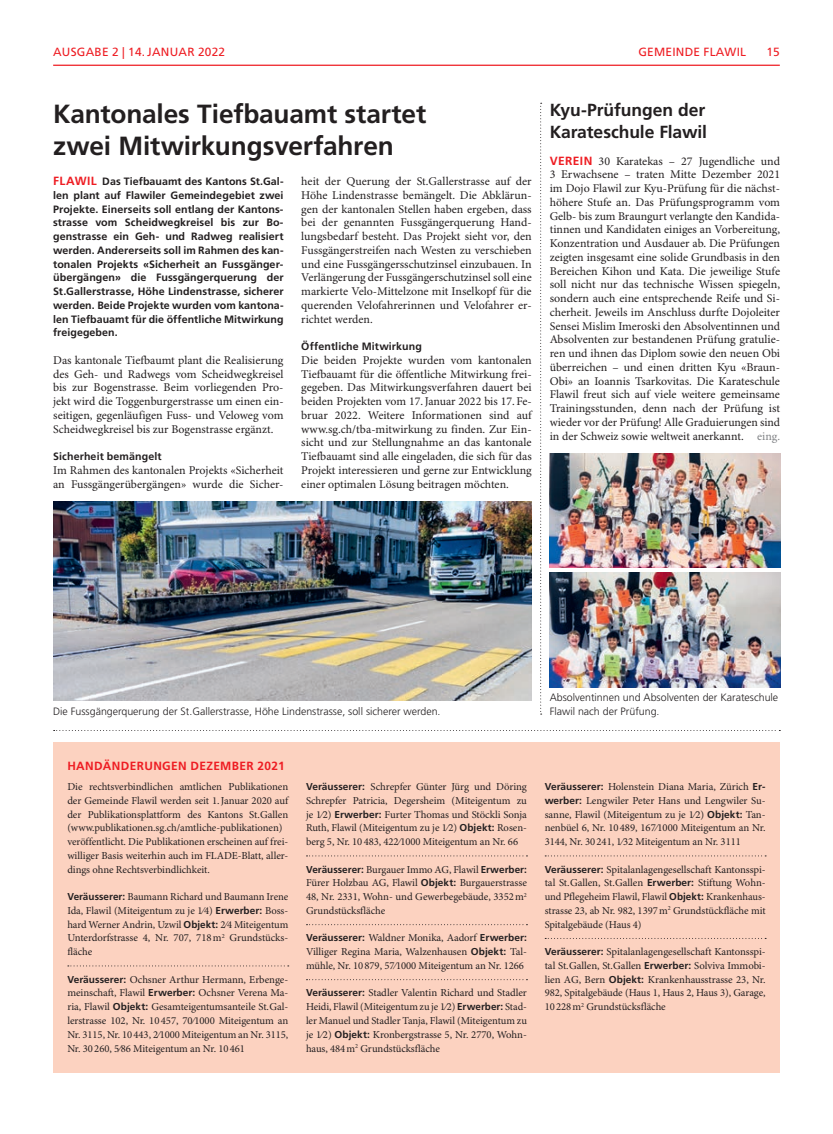
<style>
.page{position:relative;width:833px;height:1134px;background:#fff}
.page>*{position:absolute;margin:0;border:0;box-sizing:border-box;transform-origin:0 0}
.t1{font:700 26.25px/31.2px "Frutiger LT Std";letter-spacing:-.005em;color:#231f20}
.t2{font:700 17.5px/21.2px "Frutiger LT Std";letter-spacing:-.005em;color:#231f20}
.t3{font:11.88px/13.8px "Minion Pro";color:#231f20;text-align:justify}
.t4{font:11.88px "Frutiger LT Std";letter-spacing:.02em;color:#ee1d23}
.t5{font:700 11.88px "Frutiger LT Std";letter-spacing:.03em;color:#ee1d23}
.t6{font:10.62px/13.8px "Minion Pro";letter-spacing:-.005em;color:#231f20;text-align:justify}
.t7{font:700 10.62px/13.8px "Frutiger LT Std";letter-spacing:.005em;color:#231f20;text-align:justify}
.t8{font:300 10.62px "Frutiger LT Std";color:#231f20}
.t9{font:700 10px "Frutiger LT Std";letter-spacing:.005em;color:#231f20}
.s1{font-size:11.88px;color:#ee1d23}
.s2{font-family:"Frutiger LT Std";font-weight:700;color:#ee1d23}
.s3{color:#808285}
.s4{font-family:"Frutiger LT Std";font-weight:700;font-size:10px}
.s5{font-family:"Minion Pro";font-weight:400;font-size:10.62px}
</style>
<div class="page">
<hr style="left:53px;top:65px;width:727px;height:1px;background:#ee1d23">
<svg style="left:540px;top:103px;width:1px;height:611px"></svg>
<svg style="left:54px;top:730px;width:726px;height:1px"></svg>
<div style="left:53px;top:742px;width:727px;height:330px;background:#fcd2c0"></div>
<svg style="left:68px;top:965px;width:221px;height:1px"></svg>
<svg style="left:306px;top:855px;width:221px;height:1px"></svg>
<svg style="left:306px;top:924px;width:221px;height:1px"></svg>
<svg style="left:306px;top:979px;width:221px;height:1px"></svg>
<svg style="left:545px;top:855px;width:221px;height:1px"></svg>
<svg style="left:545px;top:938px;width:221px;height:1px"></svg>
<img style="left:53px;top:501px;width:478px;height:200px">
<img style="left:550px;top:453px;width:230px;height:114px">
<img style="left:550px;top:572px;width:230px;height:115px">
<p class="t4" style="left:53px;top:45px;width:18px">AUSGABE</p>
<p class="t4" style="left:112px;top:45px;width:50px">2 | 14.JANUAR</p>
<p class="t4" style="left:198px;top:45px;width:29px">2022</p>
<p class="t4" style="left:638px;top:45px;width:109px">GEMEINDE FLAWIL</p>
<p class="t4" style="left:766px;top:45px;width:15px">15</p>
<h1 class="t1" style="left:53px;top:99px;width:374px">Kantonales Tiefbauamt startet zwei Mitwirkungsverfahren</h1>
<p class="t7" style="left:53px;top:175px;width:232px"><span class="s1">FLAWIL</span> Das Tiefbauamt des Kantons St.Gal&shy;len plant auf Flawiler Gemeindegebiet zwei Projekte. Einerseits soll entlang der Kantons&shy;strasse vom Scheidwegkreisel bis zur Bo&shy;genstrasse ein Geh- und Radweg realisiert werden. Andererseits soll im Rahmen des kan&shy;tonalen Projekts «Sicherheit an Fussgänger&shy;übergängen» die Fussgängerquerung der St.Gallerstrasse, Höhe Lindenstrasse, sicherer werden. Beide Projekte wurden vom kantona&shy;len Tiefbauamt für die öffentliche Mitwirkung freigegeben.</p>
<p class="t3" style="left:53px;top:354px;width:232px">Das kantonale Tiefbaumt plant die Realisierung des Geh- und Radwegs vom Scheidwegkreisel bis zur Bogenstrasse. Beim vorliegenden Pro&shy;jekt wird die Toggenburgerstrasse um einen ein&shy;seitigen, gegenläufigen Fuss- und Veloweg vom Scheidwegkreisel bis zur Bogenstrasse ergänzt.</p>
<p class="t7" style="left:53px;top:450px;width:110px">Sicherheit bemängelt</p>
<p class="t3" style="left:53px;top:464px;width:232px">Im Rahmen des kantonalen Projekts «Sicherheit an Fussgängerübergängen» wurde die Sicher-</p>
<p class="t3" style="left:301px;top:175px;width:232px">heit der Querung der St.Gallerstrasse auf der Höhe Lindenstrasse bemängelt. Die Abklärun&shy;gen der kantonalen Stellen haben ergeben, dass bei der genannten Fussgängerquerung Hand&shy;lungsbedarf besteht. Das Projekt sieht vor, den Fussgängerstreifen nach Westen zu verschieben und eine Fussgängersschutzinsel einzubauen. In Verlängerung der Fussgängerschutzinsel soll eine markierte Velo-Mittelzone mit Inselkopf für die querenden Velofahrerinnen und Velofahrer er&shy;richtet werden.</p>
<p class="t7" style="left:301px;top:340px;width:122px">Öffentliche Mitwirkung</p>
<p class="t3" style="left:301px;top:354px;width:232px">Die beiden Projekte wurden vom kantonalen Tiefbauamt für die öffentliche Mitwirkung frei&shy;gegeben. Das Mitwirkungsverfahren dauert bei beiden Projekten vom 17.Januar 2022 bis 17.Fe&shy;bruar 2022. Weitere Informationen sind auf www.sg.ch/tba-mitwirkung zu finden. Zur Ein&shy;sicht und zur Stellungnahme an das kantonale Tiefbauamt sind alle eingeladen, die sich für das Projekt interessieren und gerne zur Entwicklung einer optimalen Lösung beitragen möchten.</p>
<h2 class="t2" style="left:550px;top:100px;width:159px">Kyu-Prüfungen der<br>Karateschule Flawil</h2>
<p class="t3" style="left:550px;top:154px;width:232px"><span class="s2">VEREIN</span> 30 Karatekas – 27 Jugendliche und 3 Erwachsene – traten Mitte Dezember 2021 im Dojo Flawil zur Kyu-Prüfung für die nächst&shy;höhere Stufe an. Das Prüfungsprogramm vom Gelb- bis zum Braungurt verlangte den Kandida&shy;tinnen und Kandidaten einiges an Vorbereitung, Konzentration und Ausdauer ab. Die Prüfungen zeigten insgesamt eine solide Grundbasis in den Bereichen Kihon und Kata. Die jeweilige Stufe soll nicht nur das technische Wissen spiegeln, sondern auch eine entsprechende Reife und Si&shy;cherheit. Jeweils im Anschluss durfte Dojoleiter Sensei Mislim Imeroski den Absolventinnen und Absolventen zur bestandenen Prüfung gratulie&shy;ren und ihnen das Diplom sowie den neuen Obi überreichen – und einen dritten Kyu «Braun-Obi» an Ioannis Tsarkovitas. Die Karateschule Flawil freut sich auf viele weitere gemeinsame Trainingsstunden, denn nach der Prüfung ist wieder vor der Prüfung! Alle Graduierungen sind in der Schweiz sowie weltweit anerkannt. <span class="s3">eing.</span></p>
<p class="t8" style="left:550px;top:691px;width:230px">Absolventinnen und Absolventen der Karateschule</p>
<p class="t8" style="left:53px;top:705px;width:389px">Die Fussgängerquerung der St.Gallerstrasse, Höhe Lindenstrasse, soll sicherer werden.</p>
<p class="t8" style="left:550px;top:705px;width:111px">Flawil nach der Prüfung.</p>
<p class="t5" style="left:67px;top:758px;width:219px">HANDÄNDERUNGEN DEZEMBER 2021</p>
<p class="t6" style="left:67px;top:780px;width:222px;text-align:left">Die rechtsverbindlichen amtlichen Publikationen der Gemeinde Flawil werden seit 1.Januar 2020 auf der Publikationsplattform des Kantons St.Gallen (www.publikationen.sg.ch/amtliche-publikationen) veröffentlicht. Die Publikationen erscheinen auf frei&shy;williger Basis weiterhin auch im FLADE-Blatt, aller&shy;dings ohne Rechtsverbindlichkeit.</p>
<p class="t6" style="left:67px;top:890px;width:222px"><span class="s4">Veräusserer:</span> Baumann Richard und Baumann Irene Ida, Flawil (Miteigentum zu je 1⁄4) <span class="s4">Erwerber:</span> Boss&shy;hard Werner Andrin, Uzwil <span class="s4">Objekt:</span> 2⁄4 Miteigentum Unterdorfstrasse 4, Nr. 707, 718m<sup>2</sup> Grundstücks&shy;fläche</p>
<p class="t6" style="left:67px;top:973px;width:222px"><span class="s4">Veräusserer:</span> Ochsner Arthur Hermann, Erbenge&shy;meinschaft, Flawil <span class="s4">Erwerber:</span> Ochsner Verena Ma&shy;ria, Flawil <span class="s4">Objekt:</span> Gesamteigentumsanteile St.Gal&shy;lerstrasse 102, Nr. 10457, 70⁄1000 Miteigentum an Nr. 3115, Nr. 10443, 2⁄1000 Miteigentum an Nr. 3115, Nr. 30260, 5⁄86 Miteigentum an Nr. 10461</p>
<p class="t6" style="left:306px;top:780px;width:222px"><span class="s4">Veräusserer:</span> Schrepfer Günter Jürg und Döring Schrepfer Patricia, Degersheim (Miteigentum zu je 1⁄2) <span class="s4">Erwerber:</span> Furter Thomas und Stöckli Sonja Ruth, Flawil (Miteigentum zu je 1⁄2) <span class="s4">Objekt:</span> Rosen&shy;berg 5, Nr. 10483, 422⁄1000 Miteigentum an Nr. 66</p>
<p class="t9" style="left:306px;top:863px;width:222px">Veräusserer: <span class="s5">Burgauer Immo AG, Flawil</span> Erwerber:</p>
<p class="t6" style="left:306px;top:877px;width:222px">Fürer Holzbau AG, Flawil <span class="s4">Objekt:</span> Burgauerstrasse 48, Nr. 2331, Wohn- und Gewerbegebäude, 3352m<sup>2<br></sup>Grundstücksfläche</p>
<p class="t9" style="left:306px;top:932px;width:222px">Veräusserer: <span class="s5">Waldner Monika, Aadorf</span> Erwerber:</p>
<p class="t6" style="left:306px;top:945px;width:222px">Villiger Regina Maria, Walzenhausen <span class="s4">Objekt:</span> Tal&shy;mühle, Nr. 10879, 57⁄1000 Miteigentum an Nr. 1266</p>
<p class="t6" style="left:306px;top:987px;width:222px"><span class="s4">Veräusserer:</span> Stadler Valentin Richard und Stadler Heidi, Flawil (Miteigentum zu je 1⁄2) <span class="s4">Erwerber:</span> Stad&shy;ler Manuel und Stadler Tanja, Flawil (Miteigentum zu je 1⁄2) <span class="s4">Objekt:</span> Kronbergstrasse 5, Nr. 2770, Wohn&shy;haus, 484m<sup>2</sup> Grundstücksfläche</p>
<p class="t6" style="left:544px;top:780px;width:222px"><span class="s4">Veräusserer:</span> Holenstein Diana Maria, Zürich <span class="s4">Er&shy;werber:</span> Lengwiler Peter Hans und Lengwiler Su&shy;sanne, Flawil (Miteigentum zu je 1⁄2) <span class="s4">Objekt:</span> Tan&shy;nenbüel 6, Nr. 10489, 167⁄1000 Miteigentum an Nr.<br>3144, Nr. 30241, 1⁄32 Miteigentum an Nr. 3111</p>
<p class="t6" style="left:544px;top:863px;width:222px"><span class="s4">Veräusserer:</span> Spitalanlagengesellschaft Kantonsspi&shy;tal St.Gallen, St.Gallen <span class="s4">Erwerber:</span> Stiftung Wohn&shy;und Pflegeheim Flawil, Flawil <span class="s4">Objekt:</span> Krankenhaus&shy;strasse 23, ab Nr. 982, 1397m<sup>2</sup> Grundstückfläche mit Spitalgebäude (Haus 4)</p>
<p class="t6" style="left:544px;top:945px;width:222px"><span class="s4">Veräusserer:</span> Spitalanlagengesellschaft Kantonsspi&shy;tal St.Gallen, St.Gallen <span class="s4">Erwerber:</span> Solviva Immobi&shy;lien AG, Bern <span class="s4">Objekt:</span> Krankenhausstrasse 23, Nr.<br>982, Spitalgebäude (Haus 1, Haus 2, Haus 3), Garage, 10228m<sup>2</sup> Grundstücksfläche</p>
</div>
